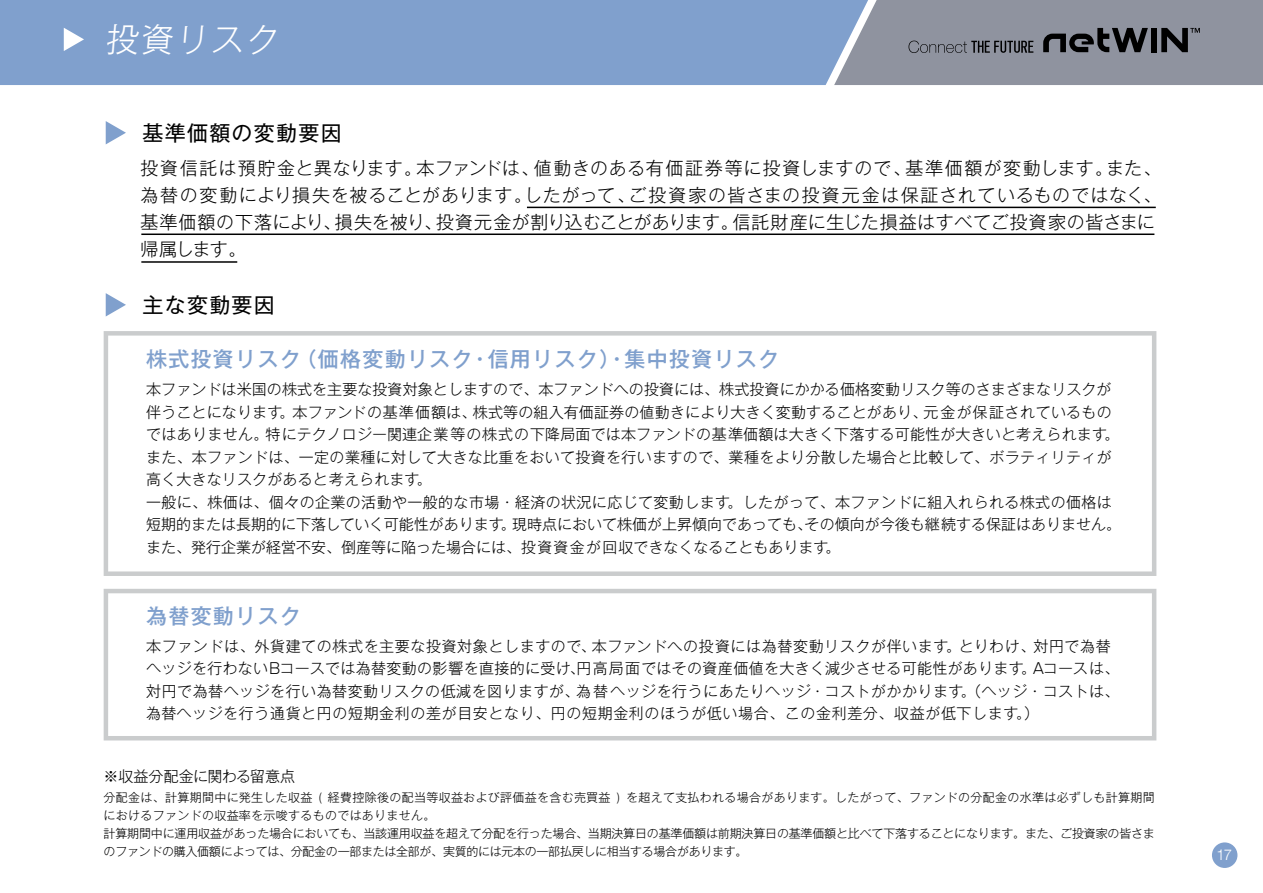
<style>
.page{position:relative;width:1263px;height:893px;background:#fff}
.page>*{position:absolute;margin:0;border:0;box-sizing:border-box;transform-origin:0 0}
.t1{font:300 33px "Gothic MB101 Pro";color:#fff}
.t2{font:500 21px "Gothic MB101 Pro";letter-spacing:.06em;color:#80a0cd}
.t3{font:21px "Gothic MB101 Pro";letter-spacing:.06em;color:#000}
.t4{font:300 18px/27px "Gothic MB101 Pro";letter-spacing:.04em;color:#000}
.t5{font:300 18px "Gothic MB101 Pro";letter-spacing:.08em;color:#000}
.t6{font:300 18px "Gothic MB101 Pro";letter-spacing:-.02em;color:#000}
.t7{font:300 18px "Gothic MB101 Pro";letter-spacing:.065em;color:#000}
.t8{font:300 18px "Gothic MB101 Pro";letter-spacing:.07em;color:#000}
.t9{font:300 15px/22.5px "Gothic MB101 Pro";letter-spacing:.02em;color:#000;text-align:right}
.t10{font:300 15px "Gothic MB101 Pro";color:#000}
.t11{font:300 15px "Gothic MB101 Pro";letter-spacing:.04em;color:#000}
.t12{font:300 15px "Helvetica Neue";color:#fff}
.t13{font:300 12px/18px "Gothic MB101 Pro";letter-spacing:-.015em;color:#000}
.t14{font:300 12px "Gothic MB101 Pro";letter-spacing:.025em;color:#000}
</style>
<div class="page">
<div style="left:0;top:0;width:834px;height:85px;background:#80a0cd"></div>
<svg style="left:106px;top:121px;width:20px;height:23px"></svg>
<svg style="left:106px;top:293px;width:20px;height:23px"></svg>
<svg style="left:104px;top:331px;width:1052px;height:245px"></svg>
<svg style="left:104px;top:589px;width:1052px;height:151px"></svg>
<hr style="left:527px;top:207px;width:629px;height:1px;background:#000">
<hr style="left:141px;top:233px;width:1013px;height:2px;background:#000">
<hr style="left:141px;top:261px;width:96px;height:2px;background:#000">
<svg style="left:64px;top:28px;width:20px;height:23px"></svg>
<div style="left:1212px;top:842px;width:25px;height:26px;background:#80a0cd;border-radius:50%"></div>
<svg style="left:834px;top:0;width:429px;height:85px;background:#888d99"></svg>
<h1 class="t1" style="left:105px;top:12px;width:178px">投資リスク</h1>
<h2 class="t3" style="left:143px;top:115px;width:201px">基準価額の変動要因</h2>
<p class="t4" style="left:534px;top:152px;width:379px">値動きのある有価証券等に投資しますので、</p>
<p class="t7" style="left:140px;top:153px;width:283px">投資信託は預貯金と異なります。</p>
<p class="t8" style="left:905px;top:153px;width:209px">基準価額が変動します。</p>
<p class="t4" style="left:416px;top:152px;width:124px">本ファンドは、</p>
<p class="t4" style="left:1106px;top:152px;width:57px">また、</p>
<p class="t4" style="left:140px;top:179px;width:393px">為替の変動により損失を被ることがあります。</p>
<p class="t4" style="left:524px;top:179px;width:112px">したがって、</p>
<p class="t5" style="left:629px;top:180px;width:534px">ご投資家の皆さまの投資元金は保証されているものではなく、</p>
<p class="t6" style="left:436px;top:207px;width:304px">投資元金が割り込むことがあります。</p>
<p class="t4" style="left:732px;top:206px;width:424px">信託財産に生じた損益はすべてご投資家の皆さまに</p>
<p class="t4" style="left:140px;top:206px;width:202px">基準価額の下落により、帰属します。</p>
<p class="t4" style="left:335px;top:206px;width:109px">損失を被り、</p>
<h2 class="t3" style="left:143px;top:287px;width:134px">主な変動要因</h2>
<h2 class="t2" style="left:296px;top:342px;width:485px">（価格変動リスク・信用リスク）・集中投資リスク</h2>
<h2 class="t2" style="left:146px;top:342px;width:156px">株式投資リスク</h2>
<p class="t9" style="left:146px;top:376px;width:967px">本ファンドは米国の株式を主要な投資対象としますので、本ファンドへの投資には、株式投資にかかる価格変動リスク等のさまざまなリスクが元金が保証されているもの</p>
<p class="t9" style="left:146px;top:399px;width:138px">伴うことになります</p>
<p class="t9" style="left:473px;top:399px;width:456px">株式等の組入有価証券の値動きにより大きく変動することがあり、</p>
<p class="t9" style="left:280px;top:399px;width:198px">。本ファンドの基準価額は、</p>
<p class="t9" style="left:265px;top:421px;width:843px">特にテクノロジー関連企業等の株式の下降局面では本ファンドの基準価額は大きく下落する可能性が大きいと考えられます</p>
<p class="t9" style="left:146px;top:421px;width:124px">ではありません。</p>
<p class="t9" style="left:146px;top:444px;width:967px">また、本ファンドは、一定の業種に対して大きな比重をおいて投資を行いますので、業種をより分散した場合と比較して、ボラティリティが</p>
<p class="t9" style="left:417px;top:466px;width:16px">。</p>
<p class="t9" style="left:1104px;top:421px;width:16px">。</p>
<p class="t9" style="left:146px;top:466px;width:275px">高く大きなリスクがあると考えられます</p>
<p class="t9" style="left:146px;top:489px;width:585px">一般に、株価は、個々の企業の活動や一般的な市場・経済の状況に応じて変動します</p>
<p class="t9" style="left:728px;top:489px;width:386px">。したがって、本ファンドに組入れられる株式の価格は</p>
<p class="t10" style="left:512px;top:512px;width:301px">現時点において株価が上昇傾向であっても、</p>
<p class="t10" style="left:805px;top:512px;width:318px">その傾向が今後も継続する保証はありません。</p>
<p class="t10" style="left:146px;top:512px;width:359px">短期的または長期的に下落していく可能性があります</p>
<p class="t9" style="left:501px;top:511px;width:16px">。</p>
<p class="t10" style="left:146px;top:534px;width:684px">また、発行企業が経営不安、倒産等に陥った場合には、投資資金が回収できなくなることもあります</p>
<p class="t9" style="left:825px;top:534px;width:16px">。</p>
<h2 class="t2" style="left:146px;top:599px;width:156px">為替変動リスク</h2>
<p class="t11" style="left:592px;top:634px;width:358px">本ファンドへの投資には為替変動リスクが伴います</p>
<p class="t11" style="left:146px;top:634px;width:451px">本ファンドは、外貨建ての株式を主要な投資対象としますので、</p>
<p class="t11" style="left:946px;top:634px;width:166px">。とりわけ、対円で為替</p>
<p class="t9" style="left:146px;top:655px;width:879px">ヘッジを行わないBコースでは為替変動の影響を直接的に受け円高局面ではその資産価値を大きく減少させる可能性があります</p>
<p class="t9" style="left:1033px;top:655px;width:88px">Aコースは、</p>
<p class="t9" style="left:1021px;top:655px;width:16px">。</p>
<p class="t9" style="left:570px;top:655px;width:16px">、</p>
<p class="t9" style="left:961px;top:678px;width:160px">。（ヘッジ・コストは、</p>
<p class="t9" style="left:146px;top:678px;width:435px">対円で為替ヘッジを行い為替変動リスクの低減を図りますが、</p>
<p class="t9" style="left:576px;top:678px;width:389px">為替ヘッジを行うにあたりヘッジ・コストがかかります</p>
<p class="t9" style="left:1016px;top:700px;width:25px">(。</p>
<p class="t11" style="left:146px;top:701px;width:874px">為替ヘッジを行う通貨と円の短期金利の差が目安となり、円の短期金利のほうが低い場合、この金利差分、収益が低下します</p>
<p class="t10" style="left:104px;top:764px;width:193px">※収益分配金に関わる留意点</p>
<p class="t14" style="left:626px;top:787px;width:530px">を超えて支払われる場合があります。したがって、ファンドの分配金の水準は必ずしも計算期間</p>
<p class="t13" style="left:104px;top:786px;width:1053px">分配金は、計算期間中に発生した収益<br>におけるファンドの収益率を示唆するものではありません。<br>計算期間中に運用収益があった場合においても、当該運用収益を超えて分配を行った場合、当期決算日の基準価額は前期決算日の基準価額と比べて下落することになります。また、ご投資家の皆さまのファンドの購入価額によっては、分配金の一部または全部が、実質的には元本の一部払戻しに相当する場合があります。</p>
<p class="t14" style="left:328px;top:787px;width:284px">経費控除後の配当等収益および評価益を含む売買益</p>
<p class="t13" style="left:318px;top:786px;width:5px">(</p>
<p class="t13" style="left:616px;top:786px;width:5px">)</p>
<p class="t12" style="left:1216px;top:843px;width:17px">17</p>
</div>
